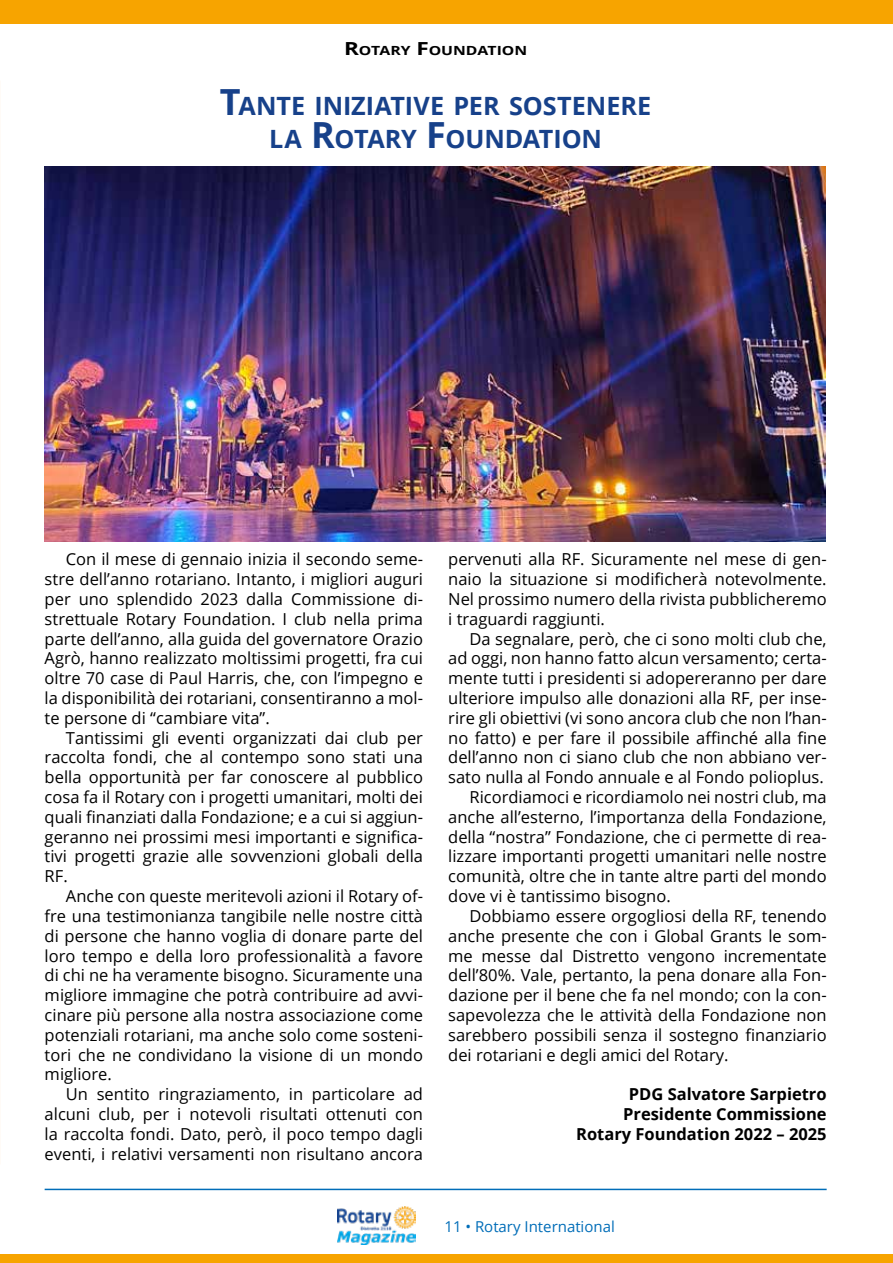
<style>
.page{position:relative;width:893px;height:1263px;background:#fff}
.page>*{position:absolute;margin:0;border:0;box-sizing:border-box;transform-origin:0 0}
.t1{font:700 25.2px/32.7px "Open Sans";color:#17418a;text-align:center}
.t2{font:16.5px/19.8px "Open Sans";color:#000;text-align:justify}
.t3{font:700 16.5px/19.8px "Open Sans";color:#000;text-align:right}
.t4{font:15px "Open Sans";color:#006db8}
.t5{font:700 12.6px "Open Sans";color:#000;scale:1.25 1}
.s1{font-size:18px}
.s2{font-size:36px}
</style>
<div class="page">
<img style="left:337px;top:1206px;width:79px;height:39px">
<hr style="left:45px;top:1189px;width:782px;height:1px;background:#006db8">
<div style="left:0;top:0;width:893px;height:23px;background:#f7a400"></div>
<div style="left:0;top:1254px;width:893px;height:9px;background:#f7a400"></div>
<img style="left:45px;top:167px;width:781px;height:374px">
<p class="t5" style="left:344px;top:42px;width:148px"><span class="s1">R</span>OTARY <span class="s1">F</span>OUNDATION</p>
<h1 class="t1" style="left:220px;top:89px;width:433px"><span class="s2">T</span>ANTE I NIZIATIVE PER SOSTENERE<br>LA <span class="s2">R</span>OTARY <span class="s2">F</span>OUNDATI ON</h1>
<p class="t2" style="left:45px;top:549px;width:380px;text-indent:21px">Con il mese di gennaio inizia il secondo seme&shy;stre dell’anno rotariano. Intanto, i migliori auguri per uno splendido 2023 dalla Commissione di&shy;strettuale Rotary Foundation. I club nella prima parte dell’anno, alla guida del governatore Orazio Agrò, hanno realizzato moltissimi progetti, fra cui oltre 70 case di Paul Harris, che, con l’impegno e la disponibilità dei rotariani, consentiranno a mol&shy;te persone di “cambiare vita”.</p>
<p class="t2" style="left:45px;top:727px;width:380px;text-indent:21px">Tantissimi gli eventi organizzati dai club per raccolta fondi, che al contempo sono stati una bella opportunità per far conoscere al pubblico cosa fa il Rotary con i progetti umanitari, molti dei quali finanziati dalla Fondazione; e a cui si aggiun&shy;geranno nei prossimi mesi importanti e significa&shy;tivi progetti grazie alle sovvenzioni globali della RF.</p>
<p class="t2" style="left:45px;top:886px;width:380px;text-indent:21px">Anche con queste meritevoli azioni il Rotary of&shy;fre una testimonianza tangibile nelle nostre città di persone che hanno voglia di donare parte del loro tempo e della loro professionalità a favore di chi ne ha veramente bisogno. Sicuramente una migliore immagine che potrà contribuire ad avvi&shy;cinare più persone alla nostra associazione come potenziali rotariani, ma anche solo come sosteni&shy;tori che ne condividano la visione di un mondo migliore.</p>
<p class="t2" style="left:45px;top:1084px;width:380px;text-indent:21px">Un sentito ringraziamento, in particolare ad alcuni club, per i notevoli risultati ottenuti con la raccolta fondi. Dato, però, il poco tempo dagli eventi, i relativi versamenti non risultano ancora</p>
<p class="t2" style="left:448px;top:549px;width:380px">pervenuti alla RF. Sicuramente nel mese di gen&shy;naio la situazione si modificherà notevolmente.<br>Nel prossimo numero della rivista pubblicheremo i traguardi raggiunti.</p>
<p class="t2" style="left:469px;top:628px;width:359px">Da segnalare, però, che ci sono molti club che,</p>
<p class="t2" style="left:448px;top:648px;width:380px">ad oggi, non hanno fatto alcun versamento; certa-</p>
<p class="t2" style="left:448px;top:668px;width:380px">mente tutti i presidenti si adopereranno per dare</p>
<p class="t2" style="left:448px;top:688px;width:380px">ulteriore impulso alle donazioni alla RF, per inse-</p>
<p class="t2" style="left:448px;top:707px;width:380px">rire gli obiettivi (vi sono ancora club che non l’han-</p>
<p class="t2" style="left:448px;top:727px;width:380px">no fatto) e per fare il possibile affinché alla fine</p>
<p class="t2" style="left:448px;top:747px;width:380px">dell’anno non ci siano club che non abbiano ver-</p>
<p class="t2" style="left:448px;top:767px;width:377px">sato nulla al Fondo annuale e al Fondo polioplus.</p>
<p class="t2" style="left:469px;top:787px;width:359px">Ricordiamoci e ricordiamolo nei nostri club, ma</p>
<p class="t2" style="left:448px;top:806px;width:380px">anche all’esterno, l’importanza della Fondazione,</p>
<p class="t2" style="left:448px;top:826px;width:380px">della “nostra” Fondazione, che ci permette di rea-</p>
<p class="t2" style="left:448px;top:846px;width:380px">lizzare importanti progetti umanitari nelle nostre</p>
<p class="t2" style="left:448px;top:866px;width:380px">comunità, oltre che in tante altre parti del mondo</p>
<p class="t2" style="left:448px;top:886px;width:224px">dove vi è tantissimo bisogno.</p>
<p class="t2" style="left:469px;top:905px;width:359px">Dobbiamo essere orgogliosi della RF, tenendo</p>
<p class="t2" style="left:448px;top:925px;width:380px">anche presente che con i Global Grants le som-</p>
<p class="t2" style="left:448px;top:945px;width:380px">me messe dal Distretto vengono incrementate</p>
<p class="t2" style="left:448px;top:965px;width:380px">dell’80%. Vale, pertanto, la pena donare alla Fon-</p>
<p class="t2" style="left:448px;top:985px;width:380px">dazione per il bene che fa nel mondo; con la con-</p>
<p class="t2" style="left:448px;top:1004px;width:380px">sapevolezza che le attività della Fondazione non</p>
<p class="t2" style="left:448px;top:1024px;width:380px">sarebbero possibili senza il sostegno finanziario</p>
<p class="t2" style="left:448px;top:1044px;width:282px">dei rotariani e degli amici del Rotary.</p>
<p class="t3" style="left:576px;top:1084px;width:252px">PDG Salvatore Sarpietro<br>Presidente Commissione<br>Rotary Foundation 2022 – 2025</p>
<p class="t4" style="left:444px;top:1216px;width:172px">11 • Rotary International</p>
</div>
